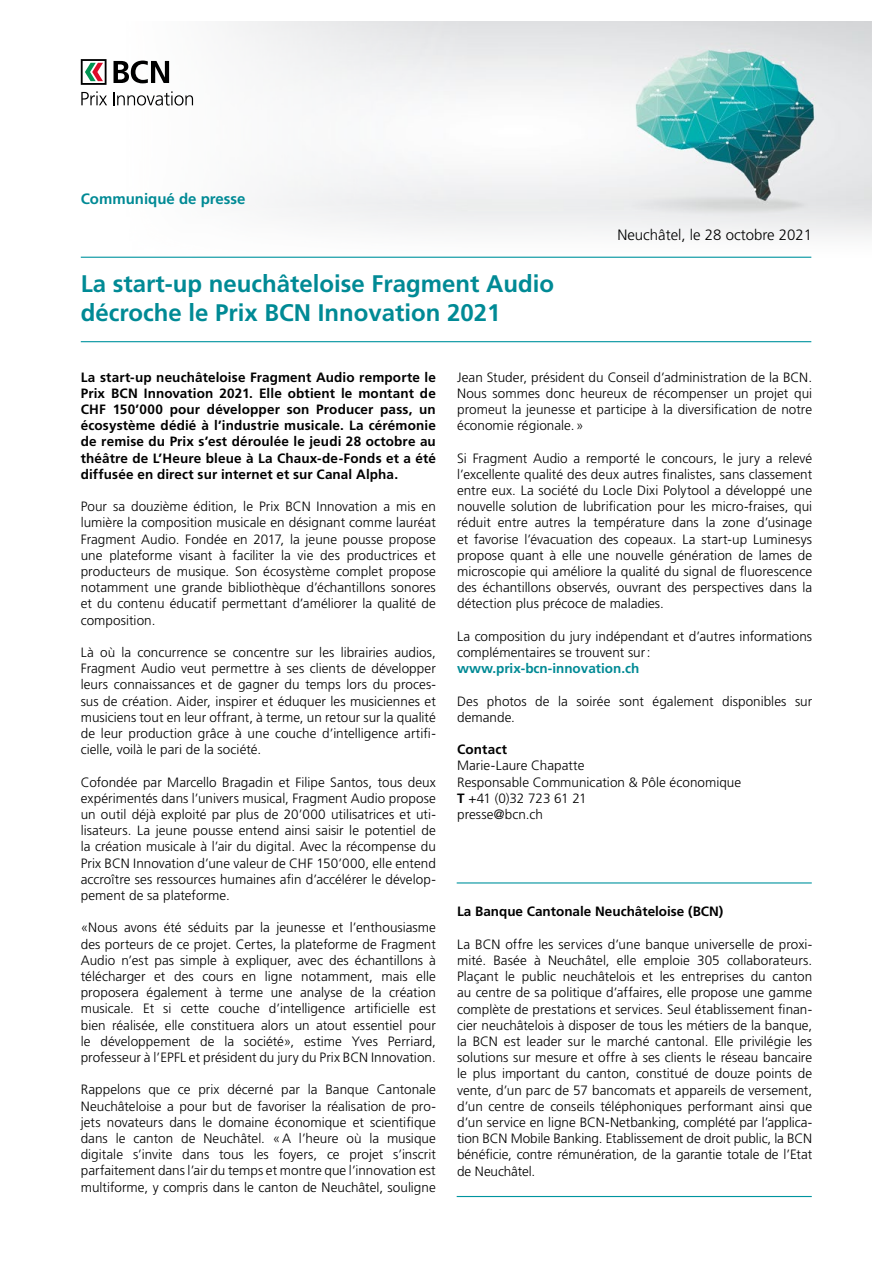
<style>
.page{position:relative;width:893px;height:1263px;background:#fff}
.page>*{position:absolute;margin:0;border:0;box-sizing:border-box;transform-origin:0 0}
.t1{font:700 24px/28.8px "Frutiger LT Std";color:#008a95}
.t2{font:300 15px "Frutiger LT Std";color:#000}
.t3{font:700 15px "Frutiger LT Std";color:#008a95}
.t4{font:300 13.5px/16.2px "Frutiger LT Std";letter-spacing:.005em;color:#000;text-align:justify}
.t5{font:700 13.5px/16.2px "Frutiger LT Std";letter-spacing:.005em;color:#000;text-align:justify}
.t6{font:700 13.5px "Frutiger LT Std";color:#008a95}
.s1{font-weight:700}
</style>
<div class="page">
<img style="left:84px;top:21px;width:788px;height:237px">
<svg style="left:114px;top:61px;width:55px;height:22px"></svg>
<svg style="left:81px;top:59px;width:26px;height:26px"></svg>
<svg style="left:81px;top:91px;width:26px;height:14px"></svg>
<svg style="left:113px;top:91px;width:80px;height:15px"></svg>
<hr style="left:457px;top:1196px;width:355px;height:1px;background:#00949f">
<hr style="left:457px;top:882px;width:355px;height:1px;background:#00949f">
<hr style="left:81px;top:341px;width:730px;height:1px;background:#00949f">
<hr style="left:81px;top:257px;width:730px;height:1px;background:#00949f">
<p class="t3" style="left:81px;top:190px;width:166px">Communiqué de presse</p>
<h1 class="t1" style="left:81px;top:269px;width:475px">La start-up neuchâteloise Fragment Audio décroche le Prix BCN Innovation 2021</h1>
<p class="t2" style="left:617px;top:226px;width:196px">Neuchâtel, le 28 octobre 2021</p>
<p class="t5" style="left:81px;top:369px;width:357px">La start-up neuchâteloise Fragment Audio remporte le Prix BCN Innovation 2021. Elle obtient le montant de CHF 150’000 pour développer son Producer pass, un écosystème dédié à l’industrie musicale. La cérémonie de remise du Prix s’est déroulée le jeudi 28 octobre au théâtre de L’Heure bleue à La Chaux-de-Fonds et a été diffusée en direct sur internet et sur Canal Alpha.</p>
<p class="t4" style="left:81px;top:499px;width:357px">Pour sa douzième édition, le Prix BCN Innovation a mis en lumière la composition musicale en désignant comme lauréat Fragment Audio. Fondée en 2017, la jeune pousse propose une plateforme visant à faciliter la vie des productrices et producteurs de musique. Son écosystème complet propose notamment une grande bibliothèque d’échantillons sonores et du contenu éducatif permettant d’améliorer la qualité de composition.</p>
<p class="t4" style="left:81px;top:644px;width:357px">Là où la concurrence se concentre sur les librairies audios, Fragment Audio veut permettre à ses clients de développer leurs connaissances et de gagner du temps lors du proces&shy;sus de création. Aider, inspirer et éduquer les musiciennes et musiciens tout en leur offrant, à terme, un retour sur la qualité de leur production grâce à une couche d’intelligence artifi&shy;cielle, voilà le pari de la société.</p>
<p class="t4" style="left:81px;top:774px;width:357px">Cofondée par Marcello Bragadin et Filipe Santos, tous deux expérimentés dans l’univers musical, Fragment Audio propose un outil déjà exploité par plus de 20’000 utilisatrices et uti&shy;lisateurs. La jeune pousse entend ainsi saisir le potentiel de la création musicale à l’air du digital. Avec la récompense du Prix BCN Innovation d’une valeur de CHF 150’000, elle entend accroître ses ressources humaines afin d’accélérer le dévelop&shy;pement de sa plateforme.</p>
<p class="t4" style="left:81px;top:920px;width:357px">«Nous avons été séduits par la jeunesse et l’enthousiasme des porteurs de ce projet. Certes, la plateforme de Fragment Audio n’est pas simple à expliquer, avec des échantillons à télécharger et des cours en ligne notamment, mais elle proposera également à terme une analyse de la création musicale. Et si cette couche d’intelligence artificielle est bien réalisée, elle constituera alors un atout essentiel pour le développement de la société», estime Yves Perriard, professeur à l’EPFL et président du jury du Prix BCN Innovation.</p>
<p class="t4" style="left:81px;top:1082px;width:357px">Rappelons que ce prix décerné par la Banque Cantonale Neuchâteloise a pour but de favoriser la réalisation de pro&shy;jets novateurs dans le domaine économique et scientifique dans le canton de Neuchâtel. «A l’heure où la musique digitale s’invite dans tous les foyers, ce projet s’inscrit parfaitement dans l’air du temps et montre que l’innovation est multiforme, y compris dans le canton de Neuchâtel, souligne</p>
<p class="t4" style="left:457px;top:369px;width:357px">Jean Studer, président du Conseil d’administration de la BCN.<br>Nous sommes donc heureux de récompenser un projet qui promeut la jeunesse et participe à la diversification de notre économie régionale.»</p>
<p class="t4" style="left:457px;top:450px;width:357px">Si Fragment Audio a remporté le concours, le jury a relevé l’excellente qualité des deux autres finalistes, sans classement entre eux. La société du Locle Dixi Polytool a développé une nouvelle solution de lubrification pour les micro-fraises, qui réduit entre autres la température dans la zone d’usinage et favorise l’évacuation des copeaux. La start-up Luminesys propose quant à elle une nouvelle génération de lames de microscopie qui améliore la qualité du signal de fluorescence des échantillons observés, ouvrant des perspectives dans la détection plus précoce de maladies.</p>
<p class="t4" style="left:457px;top:628px;width:357px">La composition du jury indépendant et d’autres informations complémentaires se trouvent sur:</p>
<p class="t6" style="left:457px;top:660px;width:184px">www.prix-bcn-innovation.ch</p>
<p class="t4" style="left:457px;top:693px;width:357px">Des photos de la soirée sont également disponibles sur demande.</p>
<p class="t5" style="left:457px;top:741px;width:51px">Contact</p>
<p class="t4" style="left:457px;top:758px;width:286px;text-align:left">Marie-Laure Chapatte<br>Responsable Communication &amp; Pôle économique<br><span class="s1">T</span> +41 (0)32 723 61 21<br>presse@bcn.ch</p>
<p class="t5" style="left:457px;top:904px;width:268px">La Banque Cantonale Neuchâteloise (BCN)</p>
<p class="t4" style="left:457px;top:936px;width:357px">La BCN offre les services d’une banque universelle de proxi&shy;mité. Basée à Neuchâtel, elle emploie 305 collaborateurs.<br>Plaçant le public neuchâtelois et les entreprises du canton au centre de sa politique d’affaires, elle propose une gamme complète de prestations et services. Seul établissement finan&shy;cier neuchâtelois à disposer de tous les métiers de la banque, la BCN est leader sur le marché cantonal. Elle privilégie les solutions sur mesure et offre à ses clients le réseau bancaire le plus important du canton, constitué de douze points de vente, d’un parc de 57 bancomats et appareils de versement, d’un centre de conseils téléphoniques performant ainsi que d’un service en ligne BCN-Netbanking, complété par l’applica&shy;tion BCN Mobile Banking. Etablissement de droit public, la BCN bénéficie, contre rémunération, de la garantie totale de l’Etat de Neuchâtel.</p>
</div>
